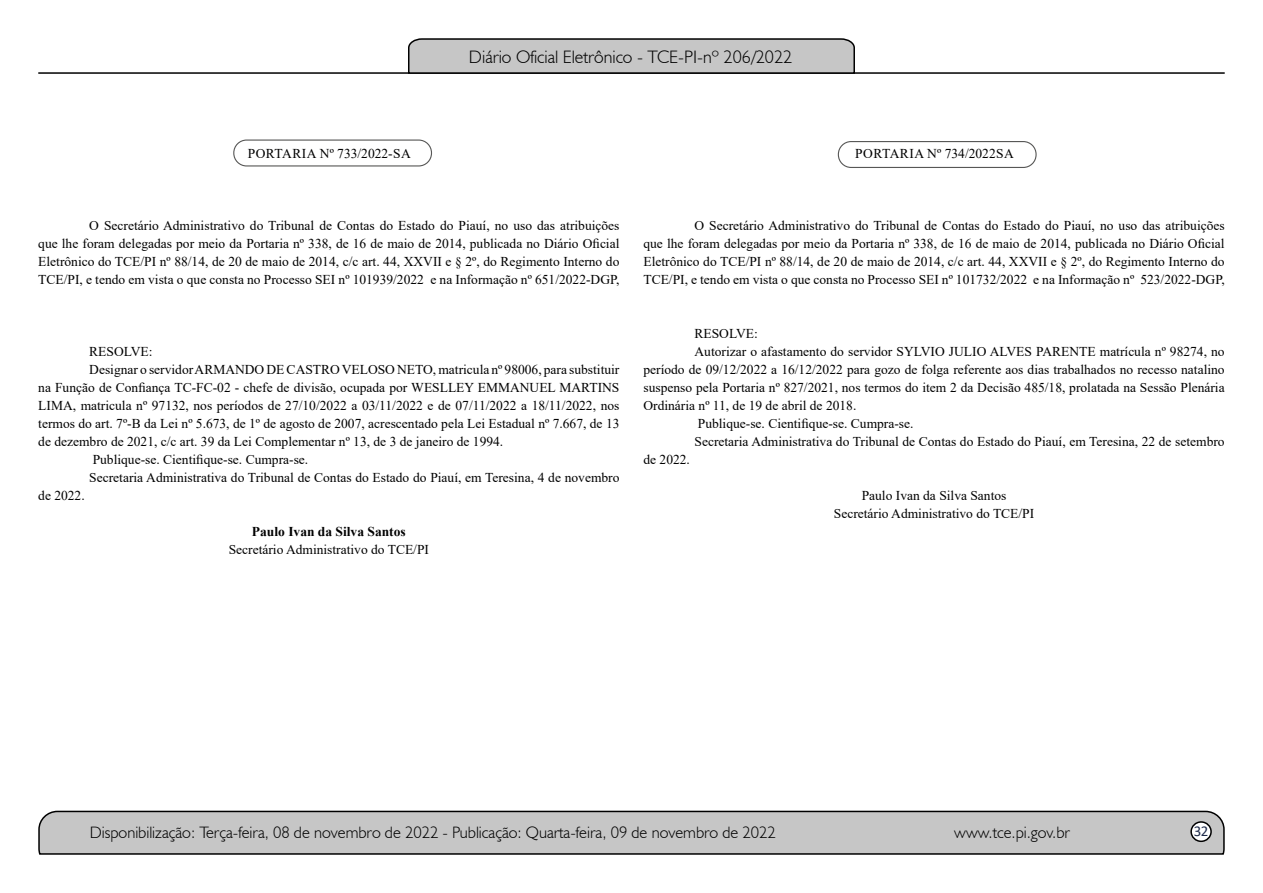
<style>
.page{position:relative;width:1263px;height:893px;background:#fff}
.page>*{position:absolute;margin:0;border:0;box-sizing:border-box;transform-origin:0 0}
.t1{font:300 18px "Humanist 521 BT";color:#000}
.t2{font:300 16.5px "Humanist 521 BT";color:#000}
.t3{font:15px "Calibri";color:#212d4c}
.t4{font:13.5px/18px "Times New Roman";color:#000;text-align:justify}
.t5{font:700 13.5px "Times New Roman";color:#000}
</style>
<div class="page">
<svg style="left:38px;top:810px;width:1187px;height:45px"></svg>
<div style="left:1191px;top:822px;width:20px;height:19px;background:#fff;border-radius:50%"></div>
<div style="left:1190px;top:821px;width:22px;height:21px;border:2px solid #000;border-radius:50%"></div>
<hr style="left:38px;top:72px;width:1187px;height:2px;background:#000">
<svg style="left:407px;top:38px;width:449px;height:36px"></svg>
<div style="left:838px;top:141px;width:199px;height:27px;border:1px solid #575756;border-radius:13px"></div>
<div style="left:233px;top:140px;width:199px;height:27px;border:1px solid #575756;border-radius:13px"></div>
<p class="t4" style="left:248px;top:144px;width:165px">PORTARIA Nº 733/2022-SA</p>
<h1 class="t1" style="left:469px;top:46px;width:325px">Diário Oficial Eletrônico - TCE-PI-nº 206/2022</h1>
<p class="t4" style="left:855px;top:144px;width:160px">PORTARIA Nº 734/2022SA</p>
<p class="t4" style="left:38px;top:216px;width:583px;text-indent:51px">O Secretário Administrativo do Tribunal de Contas do Estado do Piauí, no uso das atribuições que lhe foram delegadas por meio da Portaria nº 338, de 16 de maio de 2014, publicada no Diário Oficial Eletrônico do TCE/PI nº 88/14, de 20 de maio de 2014, c/c art. 44, XXVII e § 2º, do Regimento Interno do TCE/PI, e tendo em vista o que consta no Processo SEI nº 101939/2022 e na Informação nº 651/2022-DGP,</p>
<p class="t4" style="left:89px;top:342px;width:65px">RESOLVE:</p>
<p class="t4" style="left:89px;top:360px;width:532px">Designar o servidor ARMANDO DE CASTRO VELOSO NETO, matricula nº 98006, para substituir</p>
<p class="t4" style="left:38px;top:378px;width:583px">na Função de Confiança TC-FC-02 - chefe de divisão, ocupada por WESLLEY EMMANUEL MARTINS</p>
<p class="t4" style="left:38px;top:396px;width:583px">LIMA, matricula nº 97132, nos períodos de 27/10/2022 a 03/11/2022 e de 07/11/2022 a 18/11/2022, nos</p>
<p class="t4" style="left:38px;top:414px;width:583px">termos do art. 7º-B da Lei nº 5.673, de 1º de agosto de 2007, acrescentado pela Lei Estadual nº 7.667, de 13</p>
<p class="t4" style="left:38px;top:432px;width:466px">de dezembro de 2021, c/c art. 39 da Lei Complementar nº 13, de 3 de janeiro de 1994.</p>
<p class="t4" style="left:93px;top:450px;width:217px">Publique-se. Cientifique-se. Cumpra-se.</p>
<p class="t4" style="left:89px;top:468px;width:532px">Secretaria Administrativa do Tribunal de Contas do Estado do Piauí, em Teresina, 4 de novembro</p>
<p class="t4" style="left:38px;top:486px;width:48px">de 2022.</p>
<p class="t5" style="left:252px;top:522px;width:155px">Paulo Ivan da Silva Santos</p>
<p class="t4" style="left:229px;top:540px;width:202px">Secretário Administrativo do TCE/PI</p>
<p class="t4" style="left:643px;top:216px;width:583px;text-indent:51px">O Secretário Administrativo do Tribunal de Contas do Estado do Piauí, no uso das atribuições que lhe foram delegadas por meio da Portaria nº 338, de 16 de maio de 2014, publicada no Diário Oficial Eletrônico do TCE/PI nº 88/14, de 20 de maio de 2014, c/c art. 44, XXVII e § 2º, do Regimento Interno do TCE/PI, e tendo em vista o que consta no Processo SEI nº 101732/2022 e na Informação nº 523/2022-DGP,</p>
<p class="t4" style="left:694px;top:324px;width:65px">RESOLVE:</p>
<p class="t4" style="left:694px;top:342px;width:532px">Autorizar o afastamento do servidor SYLVIO JULIO ALVES PARENTE matrícula nº 98274, no</p>
<p class="t4" style="left:643px;top:360px;width:583px">período de 09/12/2022 a 16/12/2022 para gozo de folga referente aos dias trabalhados no recesso natalino</p>
<p class="t4" style="left:643px;top:378px;width:583px">suspenso pela Portaria nº 827/2021, nos termos do item 2 da Decisão 485/18, prolatada na Sessão Plenária</p>
<p class="t4" style="left:643px;top:396px;width:214px">Ordinária nº 11, de 19 de abril de 2018.</p>
<p class="t4" style="left:698px;top:414px;width:217px">Publique-se. Cientifique-se. Cumpra-se.</p>
<p class="t4" style="left:694px;top:432px;width:532px">Secretaria Administrativa do Tribunal de Contas do Estado do Piauí, em Teresina, 22 de setembro</p>
<p class="t4" style="left:643px;top:450px;width:48px">de 2022.</p>
<p class="t4" style="left:834px;top:486px;width:202px;text-align:center">Paulo Ivan da Silva Santos<br>Secretário Administrativo do TCE/PI</p>
<p class="t2" style="left:90px;top:822px;width:688px">Disponibilização: Terça-feira, 08 de novembro de 2022 - Publicação: Quarta-feira, 09 de novembro de 2022</p>
<p class="t2" style="left:954px;top:822px;width:117px">www.tce.pi.gov.br</p>
<p class="t3" style="left:1194px;top:821px;width:16px">32</p>
</div>
